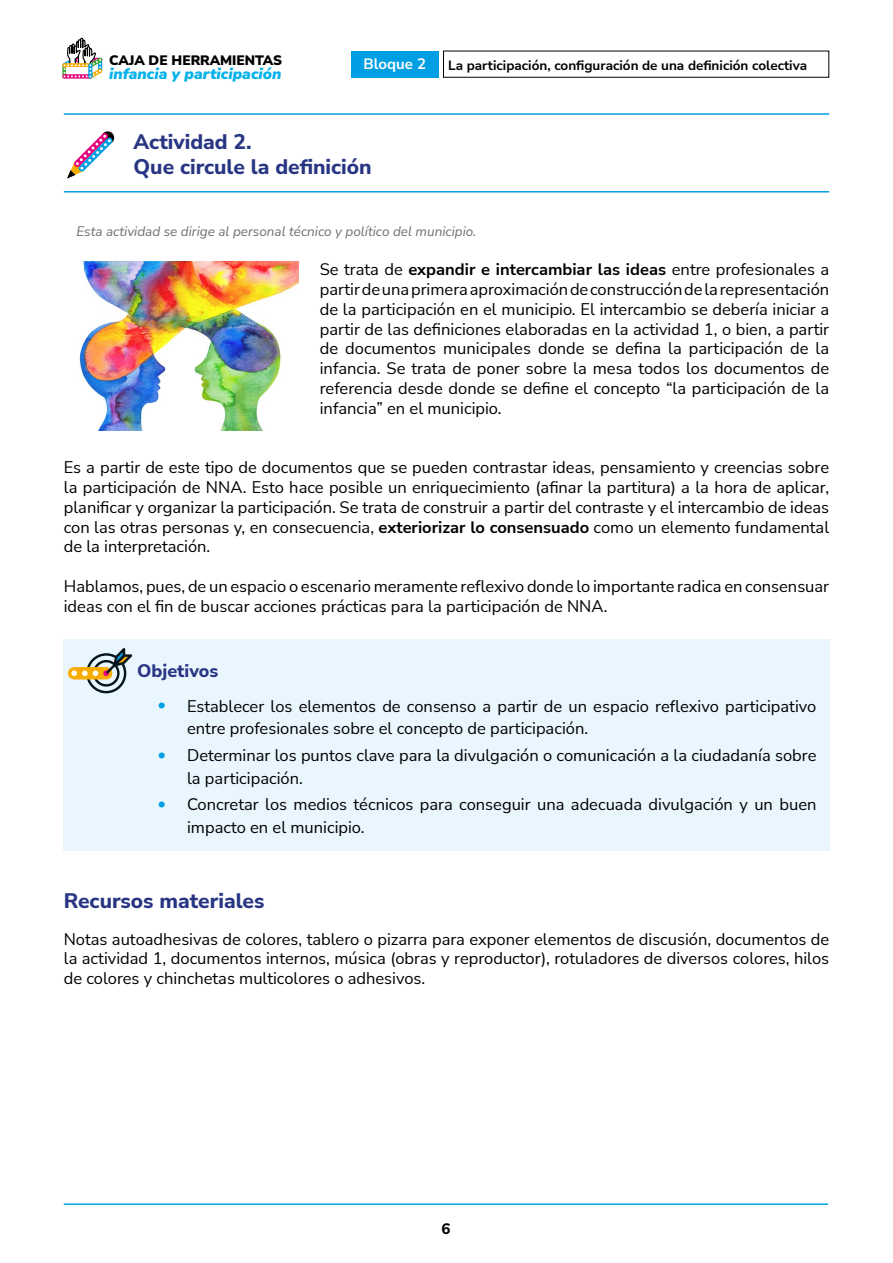
<style>
.page{position:relative;width:893px;height:1263px;background:#fff}
.page>*{position:absolute;margin:0;border:0;box-sizing:border-box;transform-origin:0 0}
.titulo_2_-_ACTIVIDAD{font:800 21px/25.2px "Nunito Sans";color:#283583}
.titulo_2{font:800 21px "Nunito Sans";color:#283583}
.titulo_3{font:800 18px "Nunito Sans";color:#283583}
.GeneralTexto{font:16.5px/19.8px "Nunito Sans";color:#000}
.t1{font:italic 900 15.45px "Nunito Sans";color:#00b1eb}
.t2{font:700 15px "Nunito Sans";color:#fff}
.t3{font:800 15px "Nunito Sans";color:#000}
.t4{font:900 13.65px "Nunito Sans";color:#000}
.GeneralPie{font:italic 13.5px "Nunito Sans";color:#706f6f}
.t5{font:700 13.5px "Nunito Sans";color:#000}
.s1{font-weight:700}
.s2{font-weight:900;color:#009fe3}
</style>
<div class="page">
<svg style="left:62px;top:37px;width:41px;height:42px"></svg>
<div style="left:351px;top:51px;width:88px;height:26px;background:#009fe3"></div>
<hr style="left:64px;top:1203px;width:764px;height:2px;background:#009fe3">
<div style="left:63px;top:639px;width:767px;height:211px;background:#eaf6fe"></div>
<hr style="left:64px;top:113px;width:765px;height:2px;background:#009fe3">
<hr style="left:64px;top:191px;width:765px;height:1px;background:#009fe3">
<div style="left:86px;top:653px;width:40px;height:40px;border:2px solid #05161d;border-radius:50%"></div>
<div style="left:93px;top:660px;width:27px;height:27px;border:2px solid #05161d;border-radius:50%"></div>
<div style="left:101px;top:668px;width:11px;height:11px;border:2px solid #05161d;border-radius:50%"></div>
<div style="left:68px;top:667px;width:44px;height:12px;background:#f8ac00;border-radius:6px"></div>
<svg style="left:71px;top:648px;width:62px;height:28px"></svg>
<svg style="left:67px;top:131px;width:48px;height:48px"></svg>
<img style="left:79px;top:261px;width:220px;height:169px">
<p class="t4" style="left:109px;top:51px;width:174px">CAJA DE HERRAMIENTAS</p>
<p class="t1" style="left:109px;top:62px;width:174px">infancia y participación</p>
<p class="t2" style="left:363px;top:53px;width:64px">Bloque 2</p>
<p class="t5" style="left:448px;top:55px;width:360px">La participación, configuración de una definición colectiva</p>
<p class="titulo_2_-_ACTIVIDAD" style="left:134px;top:128px;width:240px">Actividad 2.<br>Que circule la definición</p>
<p class="GeneralPie" style="left:77px;top:221px;width:401px">Esta actividad se dirige al personal técnico y político del municipio.</p>
<p class="GeneralTexto" style="left:320px;top:259px;width:511px;text-align:justify">Se trata de <span class="s1">expandir e intercambiar las ideas</span> entre profesionales a partir de una primera aproximación de construcción de la representación de la participación en el municipio. El intercambio se debería iniciar a partir de las definiciones elaboradas en la actividad 1, o bien, a partir de documentos municipales donde se defina la participación de la infancia. Se trata de poner sobre la mesa todos los documentos de referencia desde donde se define el concepto “la participación de la infancia” en el municipio.</p>
<p class="GeneralTexto" style="left:64px;top:457px;width:767px;text-align:justify">Es a partir de este tipo de documentos que se pueden contrastar ideas, pensamiento y creencias sobre la participación de NNA. Esto hace posible un enriquecimiento (afinar la partitura) a la hora de aplicar, planificar y organizar la participación. Se trata de construir a partir del contraste y el intercambio de ideas con las otras personas y, en consecuencia, <span class="s1">exteriorizar lo consensuado</span> como un elemento fundamental de la interpretación.</p>
<p class="GeneralTexto" style="left:64px;top:576px;width:767px">Hablamos, pues, de un espacio o escenario meramente reflexivo donde lo importante radica en consensuar ideas con el fin de buscar acciones prácticas para la participación de NNA.</p>
<p class="titulo_3" style="left:137px;top:658px;width:83px">Objetivos</p>
<p class="GeneralTexto" style="left:187px;top:694px;width:631px;line-height:22.5px;text-indent:-30px"><span class="s2">•</span> Establecer los elementos de consenso a partir de un espacio reflexivo participativo entre profesionales sobre el concepto de participación.</p>
<p class="GeneralTexto" style="left:187px;top:743px;width:631px;line-height:22.5px;text-indent:-30px"><span class="s2">•</span> Determinar los puntos clave para la divulgación o comunicación a la ciudadanía sobre la participación.</p>
<p class="GeneralTexto" style="left:187px;top:793px;width:631px;line-height:22.5px;text-indent:-30px"><span class="s2">•</span> Concretar los medios técnicos para conseguir una adecuada divulgación y un buen impacto en el municipio.</p>
<p class="titulo_2" style="left:64px;top:885px;width:202px">Recursos materiales</p>
<p class="GeneralTexto" style="left:64px;top:928px;width:767px;text-align:justify">Notas autoadhesivas de colores, tablero o pizarra para exponer elementos de discusión, documentos de la actividad 1, documentos internos, música (obras y reproductor), rotuladores de diversos colores, hilos de colores y chinchetas multicolores o adhesivos.</p>
<p class="t3" style="left:441px;top:1218px;width:10px">6</p>
</div>
